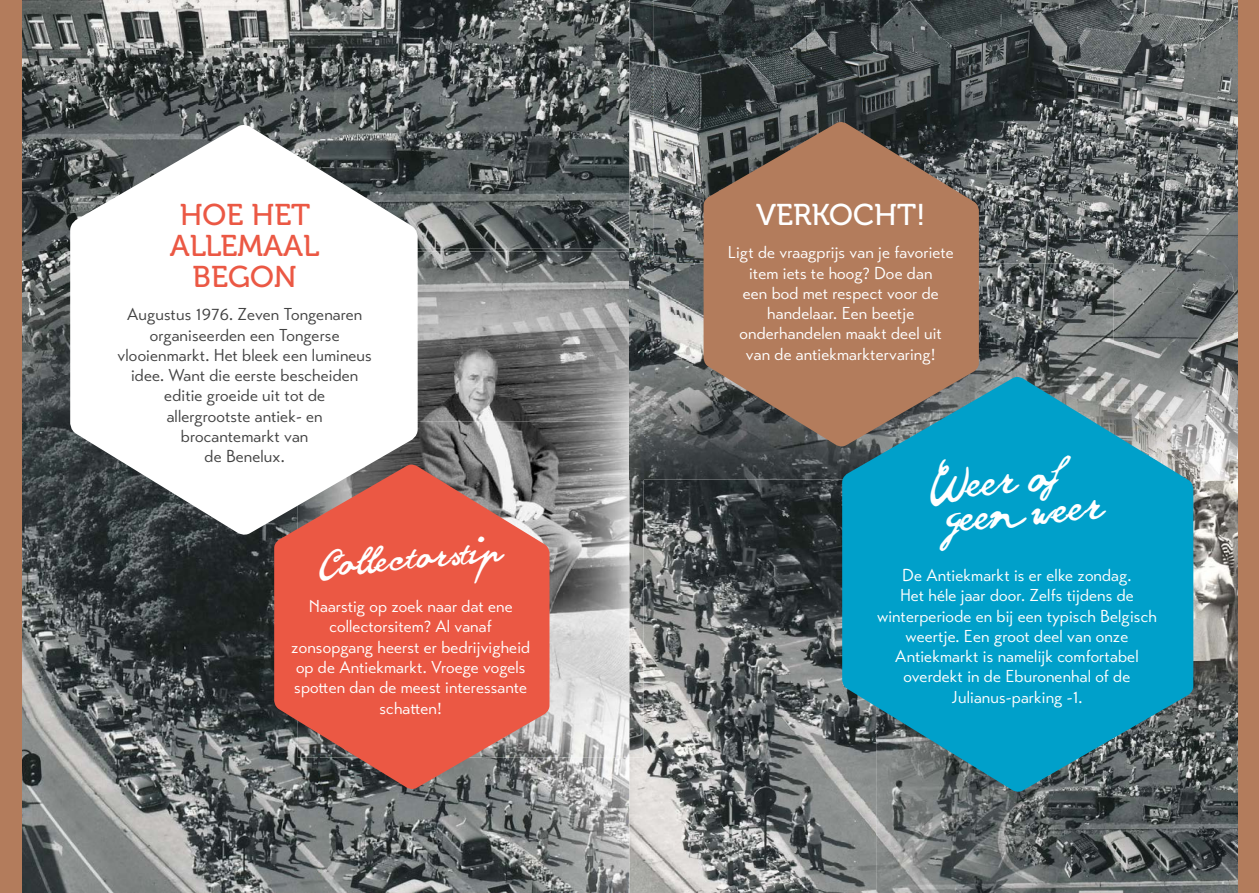
<style>
.page{position:relative;width:1259px;height:893px;background:#fff}
.page>*{position:absolute;margin:0;border:0;box-sizing:border-box;transform-origin:0 0}
.t1{font:40.95px/33.2px "goodvibesregular";color:#fff}
.t2{font:32.85px "goodvibesregular";color:#fff}
.t3{font:30px/31.2px "Museo 500";color:#eb5844;text-align:center}
.t4{font:30px "Museo 500";color:#fff}
.t5{font:17.1px/20.2px "Transat Standard";letter-spacing:.01em;color:#fff;text-align:center}
.t6{font:17.1px/20.2px "Transat Standard";letter-spacing:.01em;color:#424242;text-align:center}
</style>
<div class="page">
<img style="left:1113px;top:480px;width:125px;height:413px">
<img style="left:21px;top:264px;width:608px;height:629px">
<img style="left:318px;top:791px;width:2px;height:102px">
<img style="left:21px;top:0;width:632px;height:264px">
<img style="left:318px;top:0;width:2px;height:123px">
<img style="left:629px;top:480px;width:247px;height:413px">
<img style="left:876px;top:793px;width:237px;height:100px">
<img style="left:418px;top:249px;width:211px;height:508px">
<img style="left:629px;top:480px;width:14px;height:277px">
<img style="left:653px;top:0;width:585px;height:342px">
<img style="left:1113px;top:342px;width:125px;height:138px">
<img style="left:643px;top:264px;width:470px;height:216px">
<img style="left:643px;top:264px;width:10px;height:157px">
<img style="left:629px;top:249px;width:14px;height:231px">
<div style="left:0;top:0;width:21px;height:893px;background:#b37c5c"></div>
<svg style="left:703px;top:120px;width:276px;height:328px;background:#9a7058"></svg>
<svg style="left:274px;top:463px;width:275px;height:328px;background:#d25f4f"></svg>
<svg style="left:70px;top:123px;width:348px;height:414px"></svg>
<div style="left:1238px;top:0;width:21px;height:893px;background:#b37c5c"></div>
<svg style="left:842px;top:375px;width:351px;height:418px;background:#2096b4"></svg>
<h3 class="t3" style="left:170px;top:200px;width:151px">HOE HET<br>ALLEMAAL<br>BEGON</h3>
<p class="t6" style="left:117px;top:304px;width:256px">Augustus 1976. Zeven Tongenaren organiseerden een Tongerse vlooienmarkt. Het bleek een lumineus idee. Want die eerste bescheiden editie groeide uit tot de<br>allergrootste antiek- en brocantemarkt van<br>de Benelux.</p>
<h2 class="t2" style="left:316px;top:546px;width:185px;rotate:-5deg">Collectorstip</h2>
<p class="t5" style="left:291px;top:596px;width:240px">Naarstig op zoek naar dat ene collectorsitem? Al vanaf zonsopgang heerst er bedrijvigheid op de Antiekmarkt. Vroege vogels spotten dan de meest interessante schatten!</p>
<h3 class="t4" style="left:756px;top:199px;width:171px">VERKOCHT!</h3>
<p class="t5" style="left:728px;top:242px;width:227px">Ligt de vraagprijs van je favoriete item iets te hoog? Doe dan<br>een bod met respect voor de handelaar. Een beetje onderhandelen maakt deel uit van de antiekmarktervaring!</p>
<h1 class="t1" style="left:939px;top:469px;width:161px;text-indent:-13px;rotate:-5deg">Weer of geen weer</h1>
<p class="t5" style="left:877px;top:565px;width:281px">De Antiekmarkt is er elke zondag.<br>Het héle jaar door. Zelfs tijdens de winterperiode en bij een typisch Belgisch weertje. Een groot deel van onze Antiekmarkt is namelijk comfortabel overdekt in de Eburonenhal of de Julianus-parking -1.</p>
</div>
